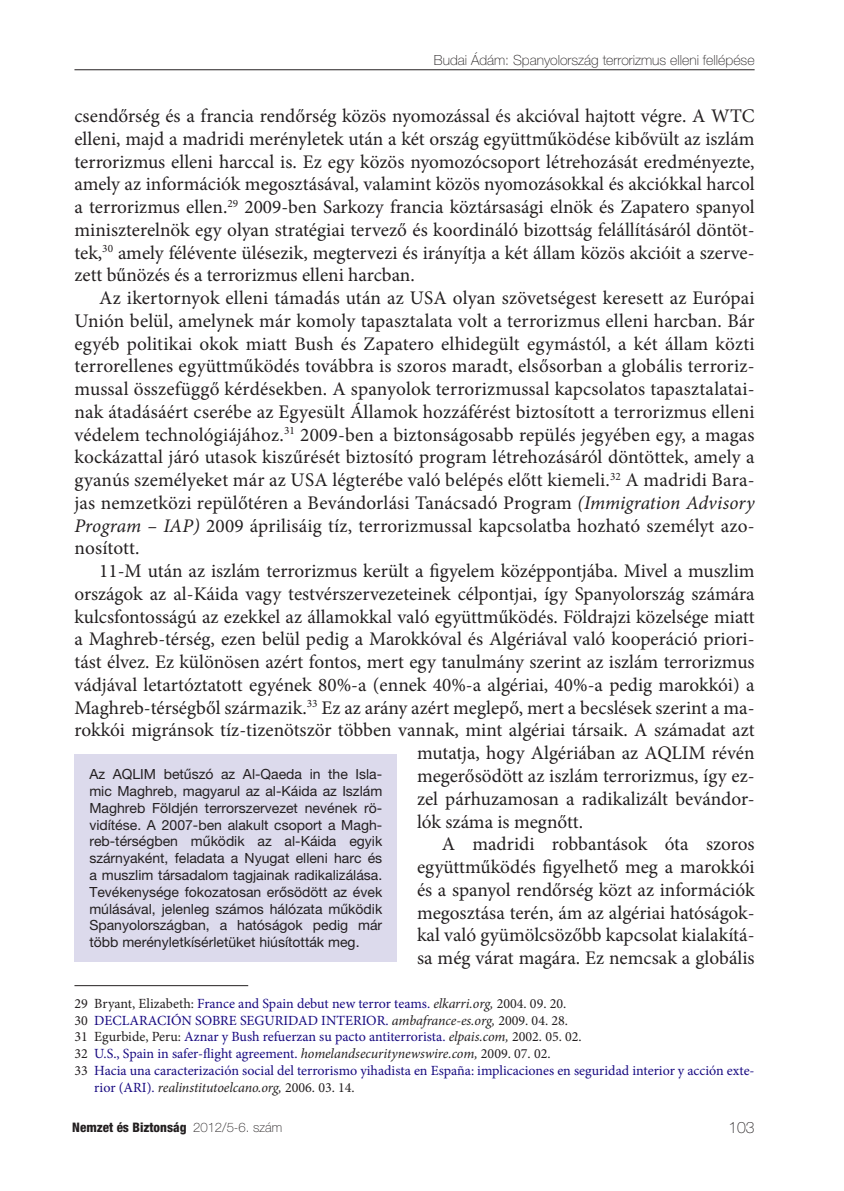
<style>
.page{position:relative;width:844px;height:1191px;background:#fff}
.page>*{position:absolute;margin:0;border:0;box-sizing:border-box;transform-origin:0 0}
.Szöveg{font:19.25px/22.8px "Minion Pro";color:#231f20;text-align:justify}
.t1{font:100 15.75px "Helvetica Neue LT Pro";color:#231f20}
.lábjegyzet{font:14px/16.8px "Minion Pro";color:#170981}
.keretes{font:14px/16.8px "Helvetica Neue LT Pro";color:#231f20;text-align:justify}
.t2{font:100 14px "Helvetica Neue LT Pro";color:#231f20}
.t3{font:800 condensed 13.12px "Helvetica Neue LT Pro";color:#231f20}
.s1{font-style:italic}
.s2{color:#231f20}
.s3{font-style:italic;color:#231f20}
.s4{font-weight:100;font-stretch:normal}
</style>
<div class="page">
<hr style="left:74px;top:69px;width:680px;height:1px;background:#231f20">
<hr style="left:74px;top:985px;width:174px;height:1px;background:#231f20">
<div style="left:74px;top:754px;width:323px;height:208px;background:#dcdaec"></div>
<p class="t2" style="left:434px;top:52px;width:322px">Budai Ádám: Spanyolország terrorizmus elleni fellépése</p>
<p class="Szöveg" style="left:74px;top:105px;width:681px">csendőrség és a francia rendőrség közös nyomozással és akcióval hajtott végre. A WTC elleni, majd a madridi merényletek után a két ország együttműködése kibővült az iszlám terrorizmus elleni harccal is. Ez egy közös nyomozócsoport létrehozását eredményezte, amely az információk megosztásával, valamint közös nyomozásokkal és akciókkal harcol a terrorizmus ellen.<sup>29</sup> 2009-ben Sarkozy francia köztársasági elnök és Zapatero spanyol miniszterelnök egy olyan stratégiai tervező és koordináló bizottság felállításáról döntöt&shy;tek,<sup>30</sup> amely félévente ülésezik, megtervezi és irányítja a két állam közös akcióit a szerve&shy;zett bűnözés és a terrorizmus elleni harcban.</p>
<p class="Szöveg" style="left:74px;top:287px;width:681px;text-indent:25px">Az ikertornyok elleni támadás után az USA olyan szövetségest keresett az Európai Unión belül, amelynek már komoly tapasztalata volt a terrorizmus elleni harcban. Bár egyéb politikai okok miatt Bush és Zapatero elhidegült egymástól, a két állam közti terrorellenes együttműködés továbbra is szoros maradt, elsősorban a globális terroriz&shy;mussal összefüggő kérdésekben. A spanyolok terrorizmussal kapcsolatos tapasztalatai&shy;nak átadásáért cserébe az Egyesült Államok hozzáférést biztosított a terrorizmus elleni védelem technológiájához.<sup>31</sup> 2009-ben a biztonságosabb repülés jegyében egy, a magas kockázattal járó utasok kiszűrését biztosító program létrehozásáról döntöttek, amely a gyanús személyeket már az USA légterébe való belépés előtt kiemeli.<sup>32</sup> A madridi Bara&shy;jas nemzetközi repülőtéren a Bevándorlási Tanácsadó Program <span class="s1">(Immigration Advisory Program – IAP)</span> 2009 áprilisáig tíz, terrorizmussal kapcsolatba hozható személyt azo&shy;nosított.</p>
<p class="Szöveg" style="left:99px;top:560px;width:656px">11-M után az iszlám terrorizmus került a figyelem középpontjába. Mivel a muszlim</p>
<p class="Szöveg" style="left:74px;top:582px;width:681px">országok az al-Káida vagy testvérszervezeteinek célpontjai, így Spanyolország számára</p>
<p class="Szöveg" style="left:74px;top:605px;width:681px">kulcsfontosságú az ezekkel az államokkal való együttműködés. Földrajzi közelsége miatt</p>
<p class="Szöveg" style="left:74px;top:628px;width:681px">a Maghreb-térség, ezen belül pedig a Marokkóval és Algériával való kooperáció priori-</p>
<p class="Szöveg" style="left:74px;top:651px;width:681px">tást élvez. Ez különösen azért fontos, mert egy tanulmány szerint az iszlám terrorizmus</p>
<p class="Szöveg" style="left:74px;top:673px;width:681px">vádjával letartóztatott egyének 80%-a (ennek 40%-a algériai, 40%-a pedig marokkói) a</p>
<p class="Szöveg" style="left:74px;top:696px;width:681px">Maghreb-térségből származik.<sup>33</sup> Ez az arány azért meglepő, mert a becslések szerint a ma-</p>
<p class="Szöveg" style="left:74px;top:719px;width:681px">rokkói migránsok tíz-tizenötször többen vannak, mint algériai társaik. A számadat azt</p>
<p class="Szöveg" style="left:417px;top:742px;width:339px">mutatja, hogy Algériában az AQLIM révén</p>
<p class="Szöveg" style="left:417px;top:764px;width:339px">megerősödött az iszlám terrorizmus, így ez-</p>
<p class="Szöveg" style="left:417px;top:787px;width:339px">zel párhuzamosan a radikalizált bevándor-</p>
<p class="Szöveg" style="left:417px;top:810px;width:167px">lók száma is megnőtt.</p>
<p class="Szöveg" style="left:417px;top:833px;width:339px;text-indent:25px">A madridi robbantások óta szoros együttműködés figyelhető meg a marokkói és a spanyol rendőrség közt az információk megosztása terén, ám az algériai hatóságok&shy;kal való gyümölcsözőbb kapcsolat kialakítá&shy;sa még várat magára. Ez nemcsak a globális</p>
<p class="lábjegyzet" style="left:74px;top:995px;width:493px"><span class="s2">29 Bryant, Elizabeth:</span> France and Spain debut new terror teams. <span class="s3">elkarri.org,</span> <span class="s2">2004. 09. 20.</span></p>
<p class="lábjegyzet" style="left:74px;top:1011px;width:495px"><span class="s2">30</span> DECLARACIÓN SOBRE SEGURIDAD INTERIOR. <span class="s3">ambafrance-es.org,</span> <span class="s2">2009. 04. 28.</span></p>
<p class="lábjegyzet" style="left:74px;top:1028px;width:508px"><span class="s2">31 Egurbide, Peru:</span> Aznar y Bush refuerzan su pacto antiterrorista. <span class="s3">elpais.com,</span> <span class="s2">2002. 05. 02.</span></p>
<p class="lábjegyzet" style="left:74px;top:1045px;width:477px"><span class="s2">32</span> U.S., Spain in safer-flight agreement. <span class="s3">homelandsecuritynewswire.com,</span> <span class="s2">2009. 07. 02.</span></p>
<p class="lábjegyzet" style="left:94px;top:1062px;width:661px;text-indent:-20px"><span class="s2">33</span> Hacia una caracterización social del terrorismo yihadista en España: implicaciones en seguridad interior y acción exte&shy;rior (ARI). <span class="s3">realinstitutoelcano.org,</span> <span class="s2">2006. 03. 14.</span></p>
<p class="keretes" style="left:89px;top:765px;width:294px">Az AQLIM betűszó az Al-Qaeda in the Isla&shy;mic Maghreb, magyarul az al-Káida az Iszlám Maghreb Földjén terrorszervezet nevének rö&shy;vidítése. A 2007-ben alakult csoport a Magh&shy;reb-térségben működik az al-Káida egyik szárnyaként, feladata a Nyugat elleni harc és a muszlim társadalom tagjainak radikalizálása.<br>Tevékenysége fokozatosan erősödött az évek múlásával, jelenleg számos hálózata működik Spanyolországban, a hatóságok pedig már több merényletkísérletüket hiúsították meg.</p>
<p class="t3" style="left:72px;top:1119px;width:211px">Nemzet és Biztonság <span class="s4">2012/5-6. szám</span></p>
<p class="t1" style="left:728px;top:1118px;width:28px">103</p>
</div>
